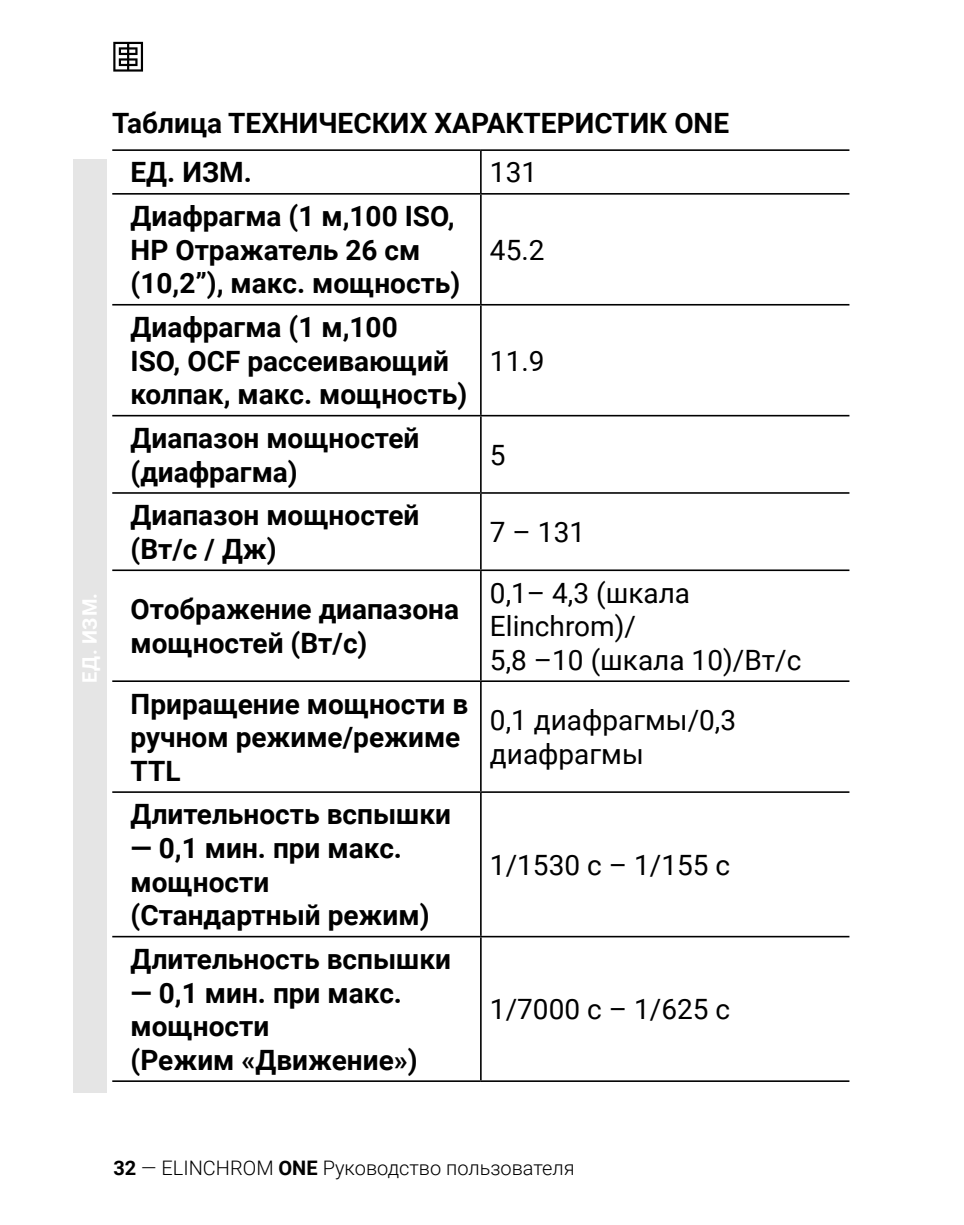
<style>
.page{position:relative;width:964px;height:1225px;background:#fff}
.page>*{position:absolute;margin:0;border:0;box-sizing:border-box;transform-origin:0 0}
.t1{font:700 28px/33.6px "Roboto";color:#000}
.t2{font:28px/33.6px "Roboto";color:#000}
.t3{font:300 20px "Roboto";color:#000}
.t4{font:700 20px "Roboto";color:#fff}
.s1{font-weight:700}
</style>
<div class="page">
<hr style="left:112px;top:149px;width:369px;height:2px;background:#000">
<hr style="left:481px;top:149px;width:368px;height:2px;background:#000">
<hr style="left:112px;top:193px;width:369px;height:2px;background:#000">
<hr style="left:481px;top:193px;width:368px;height:2px;background:#000">
<hr style="left:112px;top:304px;width:369px;height:1px;background:#000">
<hr style="left:481px;top:304px;width:368px;height:1px;background:#000">
<hr style="left:112px;top:415px;width:369px;height:1px;background:#000">
<hr style="left:481px;top:415px;width:368px;height:1px;background:#000">
<hr style="left:112px;top:492px;width:369px;height:2px;background:#000">
<hr style="left:481px;top:492px;width:368px;height:2px;background:#000">
<hr style="left:112px;top:569px;width:369px;height:2px;background:#000">
<hr style="left:481px;top:569px;width:368px;height:2px;background:#000">
<hr style="left:112px;top:680px;width:369px;height:2px;background:#000">
<hr style="left:481px;top:680px;width:368px;height:2px;background:#000">
<hr style="left:112px;top:791px;width:369px;height:2px;background:#000">
<hr style="left:481px;top:791px;width:368px;height:2px;background:#000">
<hr style="left:112px;top:936px;width:369px;height:1px;background:#000">
<hr style="left:481px;top:936px;width:368px;height:1px;background:#000">
<hr style="left:112px;top:1080px;width:369px;height:2px;background:#000">
<hr style="left:481px;top:1080px;width:368px;height:2px;background:#000">
<hr style="left:480px;top:151px;width:2px;height:42px;background:#000">
<hr style="left:480px;top:195px;width:2px;height:109px;background:#000">
<hr style="left:480px;top:305px;width:2px;height:110px;background:#000">
<hr style="left:480px;top:416px;width:2px;height:76px;background:#000">
<hr style="left:480px;top:494px;width:2px;height:75px;background:#000">
<hr style="left:480px;top:571px;width:2px;height:109px;background:#000">
<hr style="left:480px;top:682px;width:2px;height:109px;background:#000">
<hr style="left:480px;top:793px;width:2px;height:143px;background:#000">
<hr style="left:480px;top:937px;width:2px;height:143px;background:#000">
<div style="left:73px;top:159px;width:34px;height:933px;background:#e5e5e5"></div>
<svg style="left:113px;top:42px;width:30px;height:30px"></svg>
<p class="t4" style="left:76px;top:682px;width:91px;rotate:-90deg">ЕД. ИЗМ.</p>
<p class="t1" style="left:131px;top:98px;width:600px;line-height:49.2px;text-indent:-18px">Таблица ТЕХНИЧЕСКИХ ХАРАКТЕРИСТИК ONE<br>ЕД. ИЗМ.</p>
<p class="t2" style="left:490px;top:155px;width:49px">131</p>
<p class="t1" style="left:131px;top:198px;width:331px">Диафрагма (1 м,100 ISO,<br>HP Отражатель 26 см (10,2”), макс. мощность)</p>
<p class="t1" style="left:131px;top:309px;width:338px">Диафрагма (1 м,100<br>ISO, OCF рассеивающий колпак, макс. мощность)</p>
<p class="t1" style="left:131px;top:420px;width:290px">Диапазон мощностей (диафрагма)</p>
<p class="t1" style="left:131px;top:497px;width:290px">Диапазон мощностей (Вт/с / Дж)</p>
<p class="t1" style="left:131px;top:591px;width:330px">Отображение диапазона мощностей (Вт/с)</p>
<p class="t1" style="left:131px;top:686px;width:339px">Приращение мощности в ручном режиме/режиме<br>TTL</p>
<p class="t1" style="left:131px;top:796px;width:322px">Длительность вспышки</p>
<p class="t1" style="left:131px;top:830px;width:300px">— 0,1 мин. при макс. мощности (Стандартный режим)</p>
<p class="t1" style="left:131px;top:941px;width:322px">Длительность вспышки</p>
<p class="t1" style="left:131px;top:974px;width:289px">— 0,1 мин. при макс. мощности<br>(Режим «Движение»)</p>
<p class="t2" style="left:490px;top:232px;width:56px">45.2</p>
<p class="t2" style="left:490px;top:343px;width:56px">11.9</p>
<p class="t2" style="left:490px;top:437px;width:17px">5</p>
<p class="t2" style="left:490px;top:514px;width:97px">7 – 131</p>
<p class="t2" style="left:490px;top:575px;width:313px">0,1– 4,3 (шкала<br>Elinchrom)/<br>5,8 –10 (шкала 10)/Вт/с</p>
<p class="t2" style="left:490px;top:702px;width:248px">0,1 диафрагмы/0,3 диафрагмы</p>
<p class="t2" style="left:490px;top:847px;width:242px">1/1530 с – 1/155 с</p>
<p class="t2" style="left:490px;top:991px;width:242px">1/7000 с – 1/625 с</p>
<p class="t3" style="left:113px;top:1154px;width:463px"><span class="s1">32</span> — ELINCHROM <span class="s1">ONE</span> Руководство пользователя</p>
</div>
